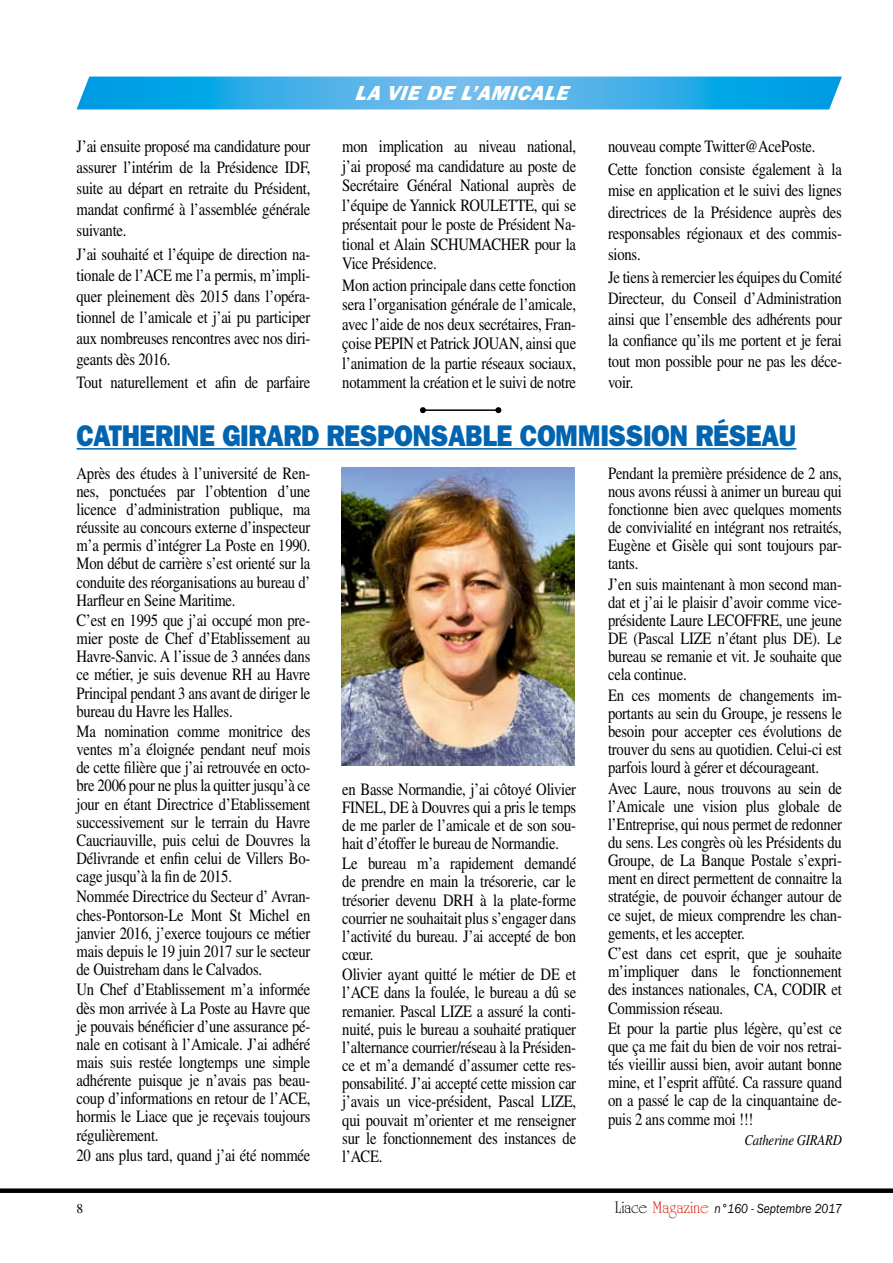
<style>
.page{position:relative;width:893px;height:1263px;background:#fff}
.page>*{position:absolute;margin:0;border:0;box-sizing:border-box;transform-origin:0 0}
.t1{font:30px "ITC Franklin Gothic Std Hvy";letter-spacing:-.015em;color:#0064b0;scale:.89 1}
.t2{font:italic 21px "ITC Franklin Gothic Std Hvy It";color:#fff}
.t3{font:17.25px/18.1px "Times LT Std";letter-spacing:-.015em;color:#000;text-align:justify;scale:.85 1}
.t4{font:italic 15px "Times LT Std";letter-spacing:-.015em;color:#000;scale:.85 1}
.t5{font:italic 13.5px "ITC Franklin Gothic Std";color:#000;scale:.86 1}
.s1{font-family:"University Roman Std";font-style:normal;font-size:18px}
.s2{font-family:"University Roman Std";font-style:normal;font-size:18px;color:#d82513}
</style>
<div class="page">
<div style="left:0;top:1188px;width:893px;height:5px;background:#000"></div>
<svg style="left:77px;top:77px;width:765px;height:32px;background:#37aee8"></svg>
<img style="left:342px;top:468px;width:233px;height:298px">
<hr style="left:423px;top:409px;width:75px;height:2px;background:#000">
<svg style="left:420px;top:407px;width:6px;height:6px"></svg>
<svg style="left:495px;top:407px;width:6px;height:6px"></svg>
<hr style="left:77px;top:448px;width:719px;height:2px;background:#0064b0">
<p class="t2" style="left:355px;top:81px;width:190px">LA VIE DE L’AMICALE</p>
<p class="t3" style="left:608px;top:135px;width:277px;line-height:23.2px">nouveau compte Twitter@AcePoste.<br>Cette fonction consiste également à la</p>
<p class="t3" style="left:608px;top:180px;width:277px;line-height:21.1px">mise en application et le suivi des lignes directrices de la Présidence auprès des responsables régionaux et des commis&shy;sions.</p>
<p class="t3" style="left:608px;top:266px;width:277px;line-height:21.1px">Je tiens à remercier les équipes du Comité Directeur, du Conseil d’Administration ainsi que l’ensemble des adhérents pour la confiance qu’ils me portent et je ferai tout mon possible pour ne pas les déce&shy;voir.</p>
<h1 class="t1" style="left:77px;top:418px;width:807px">CATHERINE GIRARD RESPONSABLE COMMISSION RéSEAU</h1>
<p class="t3" style="left:77px;top:464px;width:277px">Après des études à l’université de Ren&shy;nes, ponctuées par l’obtention d’une licence d’administration publique, ma réussite au concours externe d’inspecteur m’a permis d’intégrer La Poste en 1 990.<br>Mon début de carrière s’est orienté sur la conduite des réorganisations au bureau d’ Harfleur en Seine Maritime.</p>
<p class="t3" style="left:77px;top:611px;width:277px">C’est en 1 995 que j’ai occupé mon pre&shy;mier poste de Chef d’Etablissement au Havre-Sanvic. A l’issue de 3 années dans ce métier, je suis devenue RH au Havre Principal pendant 3 ans avant de diriger le bureau du Havre les Halles.</p>
<p class="t3" style="left:77px;top:722px;width:277px">Ma nomination comme monitrice des ventes m’a éloignée pendant neuf mois de cette filière que j’ai retrouvée en octo&shy;bre 2006 pour ne plus la quitter jusqu’à ce jour en étant Directrice d’Etablissement successivement sur le terrain du Havre Caucriauville, puis celui de Douvres la Délivrande et enfin celui de Villers Bo&shy;cage jusqu’à la fin de 201 5.</p>
<p class="t3" style="left:77px;top:887px;width:277px">Nommée Directrice du Secteur d’ Avran&shy;ches-Pontorson-Le Mont St Michel en janvier 201 6, j’exerce toujours ce métier mais depuis le 1 9 juin 201 7 sur le secteur de Ouistreham dans le Calvados.</p>
<p class="t3" style="left:77px;top:980px;width:277px">Un Chef d’Etablissement m’a informée dès mon arrivée à La Poste au Havre que je pouvais bénéficier d’une assurance pé&shy;nale en cotisant à l’Amicale. J’ai adhéré mais suis restée longtemps une simple adhérente puisque je n’avais pas beau&shy;coup d’informations en retour de l’ACE, hormis le Liace que je reçevais toujours régulièrement.</p>
<p class="t3" style="left:77px;top:1146px;width:277px">20 ans plus tard, quand j’ai été nommée</p>
<p class="t3" style="left:77px;top:136px;width:277px;line-height:21.1px">J’ai ensuite proposé ma candidature pour assurer l’intérim de la Présidence IDF, suite au départ en retraite du Président, mandat confirmé à l’assemblée générale suivante.</p>
<p class="t3" style="left:77px;top:243px;width:277px;line-height:21.1px">J’ai souhaité et l’équipe de direction na&shy;tionale de l’ACE me l’a permis, m’impli&shy;quer pleinement dès 201 5 dans l’opéra&shy;tionnel de l’amicale et j’ai pu participer aux nombreuses rencontres avec nos diri&shy;geants dès 201 6.</p>
<p class="t3" style="left:77px;top:373px;width:277px">Tout naturellement et afin de parfaire</p>
<p class="t3" style="left:342px;top:136px;width:277px;line-height:19.5px">mon implication au niveau national, j’ai proposé ma candidature au poste de Secrétaire Général National auprès de l’équipe de Yannick ROULETTE, qui se présentait pour le poste de Président Na&shy;tional et Alain SCHUMACHER pour la Vice Présidence.</p>
<p class="t3" style="left:342px;top:275px;width:277px;line-height:19.5px">Mon action principale dans cette fonction sera l’organisation générale de l’amicale, avec l’aide de nos deux secrétaires, Fran&shy;çoise PEPIN et Patrick JOUAN, ainsi que l’animation de la partie réseaux sociaux, notamment la création et le suivi de notre</p>
<p class="t3" style="left:608px;top:464px;width:277px">Pendant la première présidence de 2 ans, nous avons réussi à animer un bureau qui fonctionne bien avec quelques moments de convivialité en intégrant nos retraités, Eugène et Gisèle qui sont toujours par&shy;tants.</p>
<p class="t3" style="left:608px;top:575px;width:277px">J’en suis maintenant à mon second man&shy;dat et j’ai le plaisir d’avoir comme vice&shy;présidente Laure LECOFFRE, une jeune DE (Pascal LIZE n’étant plus DE). Le bureau se remanie et vit. Je souhaite que cela continue.</p>
<p class="t3" style="left:608px;top:686px;width:277px">En ces moments de changements im&shy;portants au sein du Groupe, je ressens le besoin pour accepter ces évolutions de trouver du sens au quotidien. Celui-ci est parfois lourd à gérer et décourageant.</p>
<p class="t3" style="left:608px;top:779px;width:277px">Avec Laure, nous trouvons au sein de l’Amicale une vision plus globale de l’Entreprise, qui nous permet de redonner du sens. Les congrès où les Présidents du Groupe, de La Banque Postale s’expri&shy;ment en direct permettent de connaitre la stratégie, de pouvoir échanger autour de ce sujet, de mieux comprendre les chan&shy;gements, et les accepter.</p>
<p class="t3" style="left:608px;top:944px;width:277px">C’est dans cet esprit, que je souhaite m’impliquer dans le fonctionnement des instances nationales, CA, CODIR et Commission réseau.</p>
<p class="t3" style="left:608px;top:1019px;width:277px">Et pour la partie plus légère, qu’est ce que ça me fait du bien de voir nos retrai&shy;tés vieillir aussi bien, avoir autant bonne mine, et l’esprit affûté. Ca rassure quand on a passé le cap de la cinquantaine de&shy;puis 2 ans comme moi !!!</p>
<p class="t4" style="left:745px;top:1131px;width:116px">Catherine GIRARD</p>
<p class="t3" style="left:342px;top:780px;width:277px">en Basse Normandie, j’ai côtoyé Olivier FINEL, DE à Douvres qui a pris le temps de me parler de l’amicale et de son sou&shy;hait d’étoffer le bureau de Normandie.</p>
<p class="t3" style="left:342px;top:854px;width:277px">Le bureau m’a rapidement demandé de prendre en main la trésorerie, car le trésorier devenu DRH à la plate-forme courrier ne souhaitait plus s’engager dans l’activité du bureau. J’ai accepté de bon cœur.</p>
<p class="t3" style="left:342px;top:965px;width:277px">Olivier ayant quitté le métier de DE et l’ACE dans la foulée, le bureau a dû se remanier. Pascal LIZE a assuré la conti&shy;nuité, puis le bureau a souhaité pratiquer l’alternance courrier/réseau à la Présiden&shy;ce et m’a demandé d’assumer cette res&shy;ponsabilité. J’ai accepté cette mission car j’avais un vice-président, Pascal LIZE, qui pouvait m’orienter et me renseigner sur le fonctionnement des instances de l’ACE.</p>
<p class="t5" style="left:615px;top:1201px;width:265px"><span class="s1">Liace</span> <span class="s2">Magazine</span> n°160 - Septembre 2017</p>
</div>
